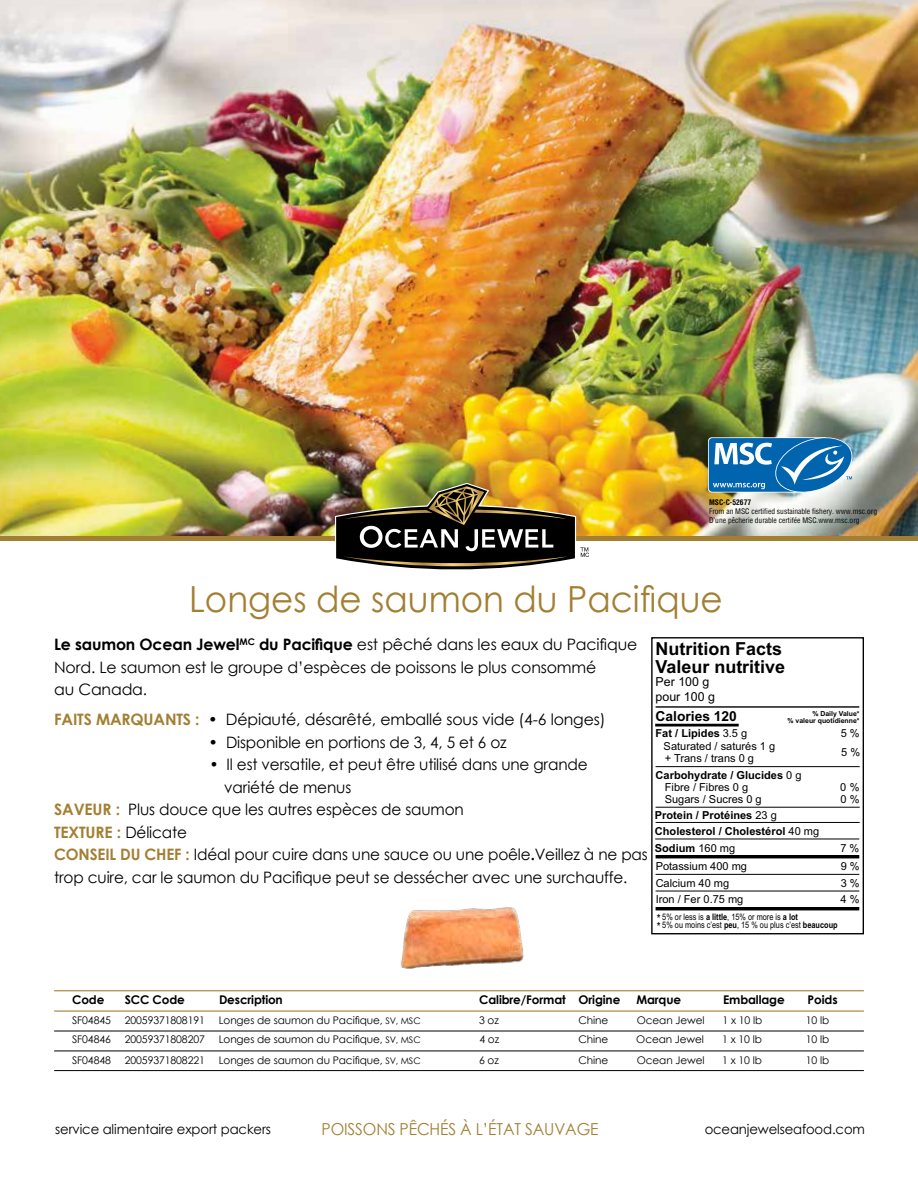
<style>
.page{position:relative;width:918px;height:1188px;background:#fff}
.page>*{position:absolute;margin:0;border:0;box-sizing:border-box;transform-origin:0 0}
.t1{font:36px "Century Gothic";color:#a27f32;scale:.95 1}
.t2{font:700 18px/18px "Arial";color:#000}
.t3{font:16.5px "Century Gothic";letter-spacing:-.01em;color:#a27f32;scale:.95 1}
.t4{font:15.75px/22.5px "Century Gothic";letter-spacing:-.01em;color:#000}
.t5{font:700 15.75px "Century Gothic";letter-spacing:-.01em;color:#a27f32}
.t6{font:700 13.8px "Arial";color:#000}
.t7{font:13.5px "Century Gothic";letter-spacing:-.01em;color:#000}
.t8{font:12.45px/14.9px "Arial";color:#000}
.t9{font:700 12px "Century Gothic";letter-spacing:-.01em;color:#000}
.t10{font:700 11.1px/16.5px "Arial";color:#000}
.t11{font:11.1px/12.5px "Arial";color:#000}
.t12{font:10.5px "Century Gothic";letter-spacing:-.01em;color:#000}
.t13{font:9px/8.2px "Arial Narrow";color:#000}
.t14{font:condensed 7.5px/9px "Helvetica";color:#000}
.t15{font:700 condensed 7.5px "Helvetica";color:#000}
.t16{font:700 6.9px/6.9px "Arial";color:#000;text-align:right}
.s1{font-weight:700}
.s2{font-weight:700;color:#a27f32}
.s3{font-weight:400;color:#000}
.s4{font-weight:400}
.s5{font-size:12.45px}
.s6{font-size:9px}
</style>
<div class="page">
<img style="left:0;top:0;width:918px;height:536px">
<svg style="left:708px;top:437px;width:144px;height:56px;background:#438bc1"></svg>
<hr style="left:54px;top:1011px;width:810px;height:1px;background:#a27f32">
<hr style="left:54px;top:1031px;width:810px;height:1px;background:#000">
<hr style="left:54px;top:1070px;width:810px;height:1px;background:#000">
<hr style="left:54px;top:1051px;width:810px;height:1px;background:#000">
<hr style="left:54px;top:990px;width:810px;height:1px;background:#a27f32">
<div style="left:0;top:536px;width:918px;height:5px;background:#a27f32"></div>
<img style="left:334px;top:482px;width:255px;height:88px">
<div style="left:651px;top:637px;width:213px;height:297px;border:1px solid #000"></div>
<hr style="left:655px;top:724px;width:84px;height:3px;background:#000">
<hr style="left:656px;top:855px;width:203px;height:3px;background:#000">
<hr style="left:656px;top:907px;width:203px;height:3px;background:#000">
<hr style="left:656px;top:706px;width:203px;height:2px;background:#000">
<hr style="left:656px;top:766px;width:204px;height:1px;background:#000">
<hr style="left:656px;top:807px;width:204px;height:1px;background:#000">
<hr style="left:656px;top:822px;width:204px;height:1px;background:#000">
<hr style="left:656px;top:874px;width:203px;height:1px;background:#000">
<hr style="left:656px;top:891px;width:203px;height:1px;background:#000">
<hr style="left:655px;top:839px;width:204px;height:1px;background:#000">
<img style="left:400px;top:907px;width:124px;height:62px">
<p class="t15" style="left:709px;top:497px;width:44px">MSC-C-52677</p>
<p class="t14" style="left:709px;top:507px;width:170px">From an MSC certified sustainable fishery. www.msc.org<br>D’une pêcherie durable certifée MSC.www.msc.org</p>
<h1 class="t1" style="left:189px;top:573px;width:563px">Longes de saumon du Pacifique</h1>
<p class="t4" style="left:54px;top:633px;width:585px"><span class="s1">Le saumon Ocean Jewel</span><sup>MC</sup> <span class="s1">du Pacifique</span> est pêché dans les eaux du Pacifique<br>Nord. Le saumon est le groupe d’espèces de poissons le plus consommé<br>au Canada.</p>
<p class="t4" style="left:54px;top:708px;width:553px"><span class="s2">FAITS MARQUANTS :</span> • Dépiauté, désarêté, emballé sous vide (4-6 longes)</p>
<p class="t4" style="left:208px;top:731px;width:300px">• Disponible en portions de 3, 4, 5 et 6 oz</p>
<p class="t4" style="left:209px;top:753px;width:380px">• Il est versatile, et peut être utilisé dans une grande</p>
<p class="t4" style="left:224px;top:776px;width:128px">variété de menus</p>
<p class="t4" style="left:54px;top:798px;width:411px"><span class="s2">SAVEUR :</span> Plus douce que les autres espèces de saumon</p>
<p class="t5" style="left:54px;top:820px;width:134px">TEXTURE : <span class="s3">Délicate</span></p>
<p class="t4" style="left:54px;top:843px;width:595px"><span class="s2">CONSEIL DU CHEF :</span> Idéal pour cuire dans une sauce ou une poêle<span class="s1">.</span>Veillez à ne pas</p>
<p class="t4" style="left:54px;top:866px;width:575px">trop cuire, car le saumon du Pacifique peut se dessécher avec une surchauffe.</p>
<p class="t2" style="left:656px;top:640px;width:131px">Nutrition Facts<br>Valeur nutritive</p>
<p class="t8" style="left:656px;top:674px;width:61px">Per 100 g pour 100 g</p>
<p class="t6" style="left:656px;top:706px;width:83px">Calories 120</p>
<p class="t10" style="left:656px;top:725px;width:93px">Fat / Lipides <span class="s4">3.5 g</span></p>
<p class="t11" style="left:841px;top:727px;width:21px">5 %</p>
<p class="t11" style="left:664px;top:739px;width:113px">Saturated / saturés 1 g + Trans / trans 0 g</p>
<p class="t10" style="left:665px;top:769px;width:138px;line-height:12.5px;text-indent:-9px">Carbohydrate / Glucides <span class="s4">0 g<br>Fibre / Fibres 0 g</span></p>
<p class="t16" style="left:788px;top:710px;width:74px">% Daily Value*<br>% valeur quotidienne*</p>
<p class="t11" style="left:841px;top:745px;width:21px">5 %</p>
<p class="t11" style="left:840px;top:781px;width:21px">0 %</p>
<p class="t11" style="left:665px;top:793px;width:98px">Sugars / Sucres 0 g</p>
<p class="t11" style="left:841px;top:793px;width:21px">0 %</p>
<p class="t10" style="left:655px;top:807px;width:166px">Protein / Protéines <span class="s4">23 g<br></span>Cholesterol / Cholestérol <span class="s4">40 mg<br></span>Sodium <span class="s4">160 mg</span></p>
<p class="t11" style="left:840px;top:842px;width:20px">7 %</p>
<p class="t11" style="left:656px;top:860px;width:93px">Potassium 400 mg</p>
<p class="t11" style="left:841px;top:860px;width:21px">9 %</p>
<p class="t11" style="left:656px;top:877px;width:75px">Calcium 40 mg</p>
<p class="t11" style="left:841px;top:877px;width:21px">3 %</p>
<p class="t11" style="left:656px;top:893px;width:89px">Iron / Fer 0.75 mg</p>
<p class="t11" style="left:840px;top:893px;width:21px">4 %</p>
<p class="t13" style="left:657px;top:912px;width:182px"><span class="s5">*</span> 5% or less is <span class="s1">a little</span>, 15% or more is <span class="s1">a lot<br></span><span class="s5">*</span> 5% ou moins c’est <span class="s1">peu</span>, 15 % ou plus c’est <span class="s1">beaucoup</span></p>
<p class="t9" style="left:72px;top:991px;width:34px">Code</p>
<p class="t9" style="left:125px;top:991px;width:62px">SCC Code</p>
<p class="t9" style="left:219px;top:991px;width:65px">Description</p>
<p class="t9" style="left:479px;top:991px;width:143px">Calibre/Format Origine</p>
<p class="t9" style="left:636px;top:991px;width:46px">Marque</p>
<p class="t9" style="left:723px;top:991px;width:63px">Emballage</p>
<p class="t9" style="left:808px;top:991px;width:31px">Poids</p>
<p class="t12" style="left:72px;top:1013px;width:40px">SF04845</p>
<p class="t12" style="left:125px;top:1013px;width:82px">20059371808191</p>
<p class="t12" style="left:219px;top:1013px;width:203px">Longes de saumon du Pacifique, <span class="s6">SV, MSC</span></p>
<p class="t12" style="left:479px;top:1013px;width:21px">3 oz</p>
<p class="t12" style="left:579px;top:1013px;width:31px">Chine</p>
<p class="t12" style="left:637px;top:1013px;width:69px">Ocean Jewel</p>
<p class="t12" style="left:723px;top:1013px;width:41px">1 x 10 lb</p>
<p class="t12" style="left:806px;top:1013px;width:25px">10 lb</p>
<p class="t12" style="left:72px;top:1032px;width:40px">SF04846</p>
<p class="t12" style="left:125px;top:1032px;width:82px">20059371808207</p>
<p class="t12" style="left:219px;top:1032px;width:203px">Longes de saumon du Pacifique, <span class="s6">SV, MSC</span></p>
<p class="t12" style="left:479px;top:1032px;width:21px">4 oz</p>
<p class="t12" style="left:579px;top:1032px;width:31px">Chine</p>
<p class="t12" style="left:636px;top:1032px;width:69px">Ocean Jewel</p>
<p class="t12" style="left:722px;top:1032px;width:41px">1 x 10 lb</p>
<p class="t12" style="left:806px;top:1032px;width:25px">10 lb</p>
<p class="t12" style="left:72px;top:1053px;width:40px">SF04848</p>
<p class="t12" style="left:125px;top:1053px;width:82px">20059371808221</p>
<p class="t12" style="left:219px;top:1053px;width:203px">Longes de saumon du Pacifique, <span class="s6">SV, MSC</span></p>
<p class="t12" style="left:479px;top:1053px;width:21px">6 oz</p>
<p class="t12" style="left:579px;top:1053px;width:31px">Chine</p>
<p class="t12" style="left:637px;top:1053px;width:69px">Ocean Jewel</p>
<p class="t12" style="left:722px;top:1053px;width:41px">1 x 10 lb</p>
<p class="t12" style="left:806px;top:1053px;width:25px">10 lb</p>
<p class="t7" style="left:55px;top:1119px;width:217px">service alimentaire export packers</p>
<p class="t3" style="left:322px;top:1118px;width:293px">POISSONS PÊCHÉS À L’ÉTAT SAUVAGE</p>
<p class="t7" style="left:705px;top:1119px;width:162px">oceanjewelseafood.com</p>
</div>
